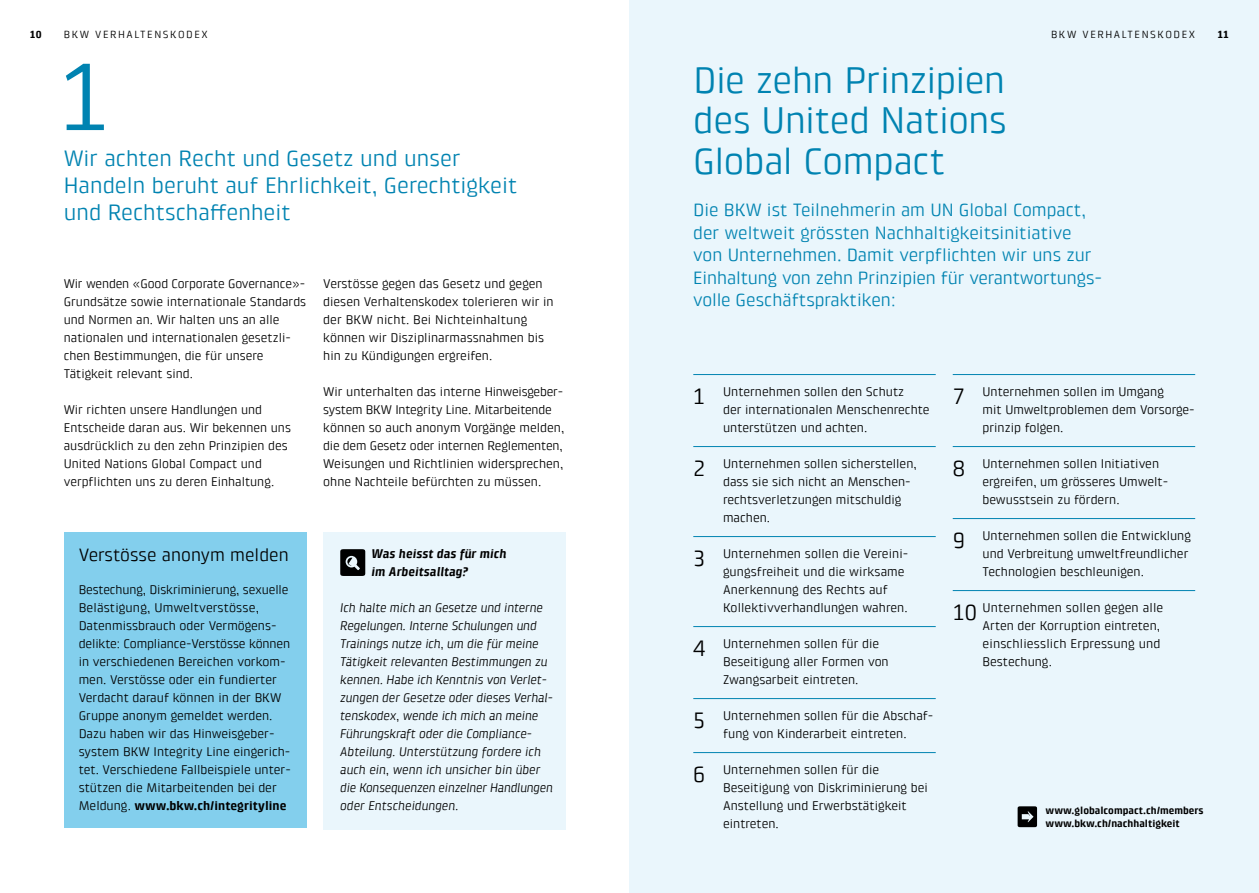
<style>
.page{position:relative;width:1259px;height:893px;background:#fff}
.page>*{position:absolute;margin:0;border:0;box-sizing:border-box;transform-origin:0 0}
.t1{font:97.5px "Klint Pro";color:#0083b1}
.t2{font:37.5px/40.5px "Klint Pro";letter-spacing:-.01em;color:#0083b1;text-align:justify}
.t3{font:22.5px/27px "Klint Pro";color:#0083b1}
.t4{font:18px/22.5px "Klint Pro";color:#0083b1}
.t5{font:18px "Klint Pro";color:#000}
.t6{font:12.75px/18px "Klint Pro";color:#000}
.t7{font:italic 12.75px/18px "Klint Pro";letter-spacing:-.01em;color:#000}
.t8{font:italic 700 12.75px/18px "Klint Pro";color:#000}
.t9{font:700 10.5px/13.5px "Klint Pro";color:#000}
.t10{font:10.5px "Klint Pro";letter-spacing:.15em;color:#000}
.s1{font-weight:700}
.s2{font-size:22.5px}
</style>
<div class="page">
<div style="left:629px;top:0;width:630px;height:893px;background:#eaf6fc"></div>
<div style="left:323px;top:533px;width:243px;height:297px;background:#eaf6fc"></div>
<svg style="left:340px;top:549px;width:25px;height:27px"></svg>
<div style="left:64px;top:533px;width:242px;height:295px;background:#83cfed"></div>
<hr style="left:693px;top:374px;width:242px;height:1px;background:#0083b1">
<hr style="left:693px;top:446px;width:242px;height:1px;background:#0083b1">
<hr style="left:693px;top:536px;width:242px;height:1px;background:#0083b1">
<hr style="left:693px;top:626px;width:242px;height:1px;background:#0083b1">
<hr style="left:693px;top:698px;width:242px;height:1px;background:#0083b1">
<hr style="left:693px;top:752px;width:242px;height:1px;background:#0083b1">
<hr style="left:952px;top:374px;width:243px;height:1px;background:#0083b1">
<hr style="left:952px;top:446px;width:243px;height:1px;background:#0083b1">
<hr style="left:952px;top:518px;width:243px;height:1px;background:#0083b1">
<hr style="left:952px;top:590px;width:243px;height:1px;background:#0083b1">
<svg style="left:1017px;top:806px;width:20px;height:21px"></svg>
<p class="t9" style="left:30px;top:28px;width:13px">10</p>
<p class="t10" style="left:64px;top:29px;width:146px">BKW VERHALTENSKODEX</p>
<p class="t10" style="left:1051px;top:29px;width:146px">BKW VERHALTENSKODEX</p>
<p class="t9" style="left:1217px;top:28px;width:13px">11</p>
<h1 class="t1" style="left:58px;top:42px;width:54px">1</h1>
<h3 class="t3" style="left:64px;top:144px;width:455px">Wir achten Recht und Gesetz und unser<br>Handeln beruht auf Ehrlichkeit, Gerechtigkeit und Rechtschaffenheit</h3>
<p class="t6" style="left:64px;top:275px;width:244px">Wir wenden «Good Corporate Governance»- Grundsätze sowie internationale Standards und Normen an. Wir halten uns an alle nationalen und internationalen gesetzli&shy;chen Bestimmungen, die für unsere Tätigkeit relevant sind.</p>
<p class="t6" style="left:64px;top:401px;width:229px">Wir richten unsere Handlungen und Entscheide daran aus. Wir bekennen uns ausdrücklich zu den zehn Prinzipien des United Nations Global Compact und verpflichten uns zu deren Einhaltung.</p>
<p class="t6" style="left:323px;top:275px;width:232px">Verstösse gegen das Gesetz und gegen diesen Verhaltenskodex tolerieren wir in der BKW nicht. Bei Nichteinhaltung können wir Disziplinarmassnahmen bis hin zu Kündigungen ergreifen.</p>
<p class="t6" style="left:323px;top:383px;width:242px">Wir unterhalten das interne Hinweisgeber&shy;system BKW Integrity Line. Mitarbeitende können so auch anonym Vorgänge melden, die dem Gesetz oder internen Reglementen, Weisungen und Richtlinien widersprechen, ohne Nachteile befürchten zu müssen.</p>
<h3 class="t5" style="left:79px;top:545px;width:212px">Verstösse anonym melden</h3>
<p class="t6" style="left:79px;top:581px;width:214px">Bestechung, Diskriminierung, sexuelle Belästigung, Umweltverstösse, Datenmissbrauch oder Vermögens&shy;delikte: Compliance-Verstösse können in verschiedenen Bereichen vorkom&shy;men. Verstösse oder ein fundierter Verdacht darauf können in der BKW Gruppe anonym gemeldet werden.<br>Dazu haben wir das Hinweisgeber&shy;system BKW Integrity Line eingerich&shy;tet. Verschiedene Fallbeispiele unter&shy;stützen die Mitarbeitenden bei der Meldung. <span class="s1">www.bkw.ch/integrityline</span></p>
<p class="t8" style="left:372px;top:545px;width:136px">Was heisst das für mich im Arbeitsalltag?</p>
<p class="t7" style="left:340px;top:599px;width:214px">Ich halte mich an Gesetze und interne Regelungen. Interne Schulungen und Trainings nutze ich, um die für meine Tätigkeit relevanten Bestimmungen zu kennen. Habe ich Kenntnis von Verlet&shy;zungen der Gesetze oder dieses Verhal&shy;tenskodex, wende ich mich an meine Führungskraft oder die Compliance-Abteilung. Unterstützung fordere ich auch ein, wenn ich unsicher bin über die Konsequenzen einzelner Handlungen oder Entscheidungen.</p>
<h2 class="t2" style="left:693px;top:59px;width:315px">Die zehn Prinzipien des United Nations Global Compact</h2>
<h3 class="t4" style="left:693px;top:199px;width:410px">Die BKW ist Teilnehmerin am UN Global Compact, der weltweit grössten Nachhaltigkeitsinitiative von Unternehmen. Damit verpflichten wir uns zur Einhaltung von zehn Prinzipien für verantwortungs&shy;volle Geschäftspraktiken:</h3>
<p class="t6" style="left:723px;top:383px;width:208px;text-indent:-30px"><span class="s2">1</span> Unternehmen sollen den Schutz<br>der internationalen Menschenrechte unterstützen und achten.</p>
<p class="t6" style="left:723px;top:455px;width:195px;text-indent:-30px"><span class="s2">2</span> Unternehmen sollen sicherstellen, dass sie sich nicht an Menschen&shy;rechtsverletzungen mitschuldig machen.</p>
<p class="t6" style="left:723px;top:545px;width:187px;text-indent:-30px"><span class="s2">3</span> Unternehmen sollen die Vereini&shy;gungsfreiheit und die wirksame<br>Anerkennung des Rechts auf<br>Kollektivverhandlungen wahren.</p>
<p class="t6" style="left:723px;top:635px;width:167px;text-indent:-30px"><span class="s2">4</span> Unternehmen sollen für die<br>Beseitigung aller Formen von<br>Zwangsarbeit eintreten.</p>
<p class="t6" style="left:693px;top:707px;width:242px;text-align:center"><span class="s2">5</span> Unternehmen sollen für die Abschaf&shy;fung von Kinderarbeit eintreten.</p>
<p class="t6" style="left:723px;top:761px;width:206px;text-indent:-30px"><span class="s2">6</span> Unternehmen sollen für die<br>Beseitigung von Diskriminierung bei<br>Anstellung und Erwerbstätigkeit eintreten.</p>
<p class="t6" style="left:982px;top:383px;width:214px;text-indent:-30px"><span class="s2">7</span> Unternehmen sollen im Umgang<br>mit Umweltproblemen dem Vorsorge&shy;prinzip folgen.</p>
<p class="t6" style="left:982px;top:455px;width:187px;text-indent:-30px"><span class="s2">8</span> Unternehmen sollen Initiativen ergreifen, um grösseres Umwelt&shy;bewusstsein zu fördern.</p>
<p class="t6" style="left:982px;top:527px;width:210px;text-indent:-30px"><span class="s2">9</span> Unternehmen sollen die Entwicklung und Verbreitung umweltfreundlicher<br>Technologien beschleunigen.</p>
<p class="t6" style="left:982px;top:599px;width:182px;text-indent:-30px"><span class="s2">10</span> Unternehmen sollen gegen alle<br>Arten der Korruption eintreten, einschliesslich Erpressung und<br>Bestechung.</p>
<p class="t9" style="left:1045px;top:803px;width:160px">www.globalcompact.ch/members www.bkw.ch/nachhaltigkeit</p>
</div>
